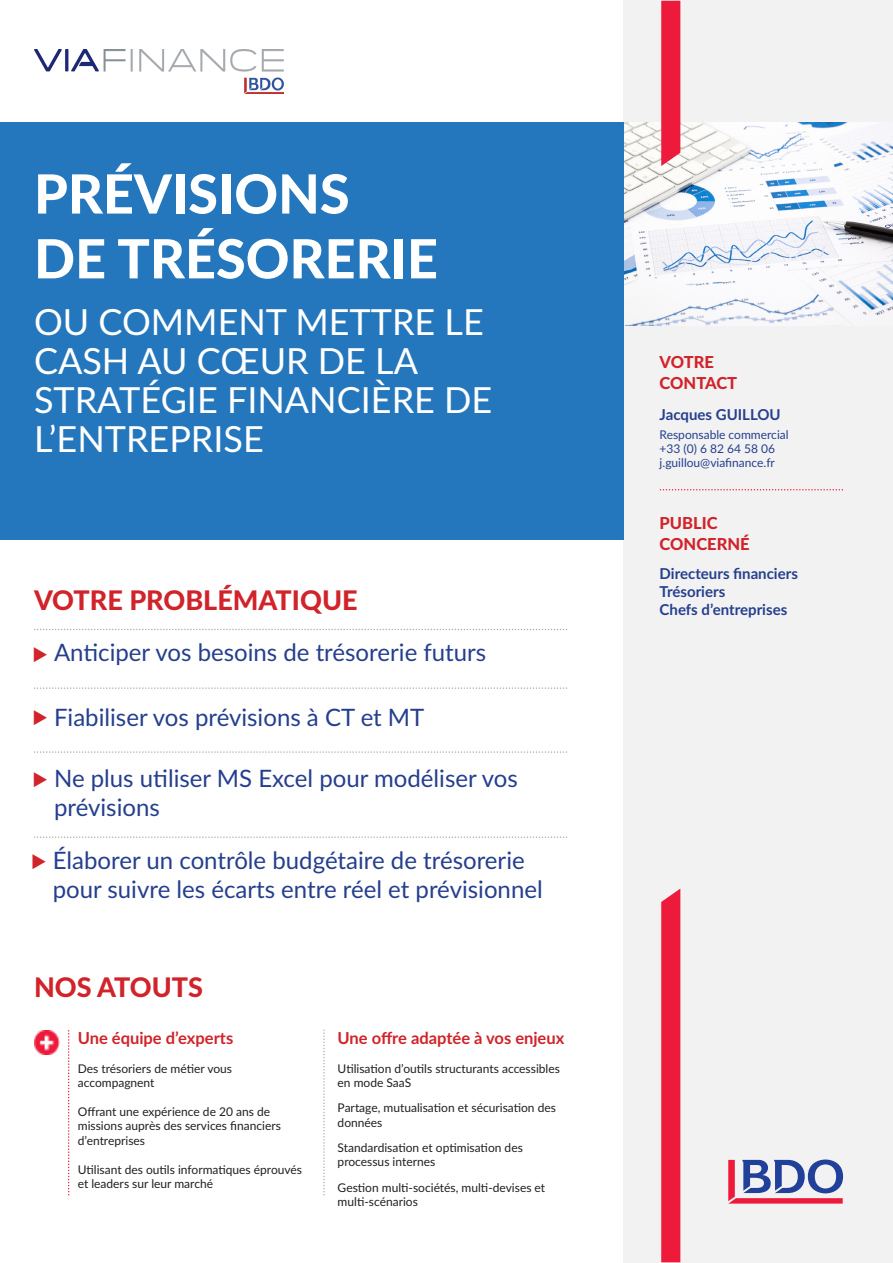
<style>
.page{position:relative;width:893px;height:1263px;background:#fff}
.page>*{position:absolute;margin:0;border:0;box-sizing:border-box;transform-origin:0 0}
.t1{font:800 54px/64.8px "Lato";color:#fff}
.t2{font:36px/39px "Lato";color:#fff}
.t3{font:800 27px "Lato";color:#d1232a}
.t4{font:24px/28.8px "Lato";color:#253f8e}
.t5{font:700 16.5px "Lato";color:#d1232a}
.t6{font:800 16.5px/21px "Lato";color:#d1232a}
.t7{font:700 15px/18px "Lato";color:#253f8e}
.t8{font:12px/14.4px "Lato";color:#231f20}
.t9{font:12px "Lato";color:#253f8e}
</style>
<div class="page">
<div style="left:623px;top:0;width:270px;height:1263px;background:#f2f2f2"></div>
<img style="left:624px;top:123px;width:269px;height:203px">
<img style="left:34px;top:50px;width:249px;height:43px">
<div style="left:661px;top:889px;width:19px;height:373px;background:#ed1a3b"></div>
<svg style="left:661px;top:1px;width:19px;height:165px;background:#ed2544"></svg>
<div style="left:0;top:123px;width:624px;height:417px;background:#2577bd"></div>
<svg style="left:728px;top:1159px;width:115px;height:44px"></svg>
<svg style="left:660px;top:489px;width:183px;height:1px"></svg>
<svg style="left:35px;top:687px;width:532px;height:2px"></svg>
<svg style="left:35px;top:751px;width:532px;height:2px"></svg>
<svg style="left:35px;top:629px;width:532px;height:1px"></svg>
<img style="left:34px;top:1031px;width:26px;height:24px">
<svg style="left:68px;top:1031px;width:1px;height:165px"></svg>
<svg style="left:323px;top:1030px;width:2px;height:166px"></svg>
<svg style="left:35px;top:836px;width:532px;height:2px"></svg>
<p class="t1" style="left:34px;top:159px;width:405px">PRÉVISIONS<br>DE TRÉSORERIE</p>
<p class="t2" style="left:34px;top:301px;width:451px">OU COMMENT METTRE LE<br>CASH AU CŒUR DE LA</p>
<p class="t2" style="left:34px;top:379px;width:460px">STRATÉGIE FINANCIÈRE DE</p>
<p class="t2" style="left:34px;top:418px;width:231px">L’ENTREPRISE</p>
<p class="t3" style="left:34px;top:580px;width:325px">VOTRE PROBLÉMATIQUE</p>
<p class="t4" style="left:54px;top:637px;width:434px">Anticiper vos besoins de trésorerie futurs</p>
<p class="t4" style="left:54px;top:701px;width:372px">Fiabiliser vos prévisions à CT et MT</p>
<p class="t4" style="left:54px;top:763px;width:465px">Ne plus utiliser MS Excel pour modéliser vos prévisions</p>
<p class="t4" style="left:53px;top:845px;width:491px">Élaborer un contrôle budgétaire de trésorerie pour suivre les écarts entre réel et prévisionnel</p>
<p class="t3" style="left:34px;top:967px;width:171px">NOS ATOUTS</p>
<p class="t5" style="left:78px;top:1026px;width:157px">Une équipe d’experts</p>
<p class="t8" style="left:78px;top:1060px;width:156px">Des trésoriers de métier vous accompagnent</p>
<p class="t8" style="left:78px;top:1104px;width:205px">Offrant une expérience de 20 ans de missions auprès des services financiers d’entreprises</p>
<p class="t8" style="left:78px;top:1161px;width:226px">Utilisant des outils informatiques éprouvés et leaders sur leur marché</p>
<p class="t5" style="left:338px;top:1026px;width:228px">Une offre adaptée à vos enjeux</p>
<p class="t8" style="left:338px;top:1060px;width:224px">Utilisation d’outils structurants accessibles en mode SaaS</p>
<p class="t8" style="left:338px;top:1100px;width:220px">Partage, mutualisation et sécurisation des données</p>
<p class="t8" style="left:338px;top:1140px;width:187px">Standardisation et optimisation des</p>
<p class="t8" style="left:338px;top:1154px;width:99px">processus internes</p>
<p class="t8" style="left:338px;top:1179px;width:209px">Gestion multi-sociétés, multi-devises et multi-scénarios</p>
<p class="t6" style="left:660px;top:350px;width:56px">VOTRE</p>
<p class="t6" style="left:660px;top:371px;width:79px">CONTACT</p>
<p class="t7" style="left:660px;top:405px;width:123px">Jacques GUILLOU</p>
<p class="t9" style="left:660px;top:426px;width:131px">Responsable commercial</p>
<p class="t9" style="left:660px;top:440px;width:117px">+33 (0) 6 82 64 58 06</p>
<p class="t9" style="left:660px;top:454px;width:117px">j.guillou@viafinance.fr</p>
<p class="t6" style="left:660px;top:512px;width:92px">PUBLIC<br>CONCERNÉ</p>
<p class="t7" style="left:660px;top:564px;width:140px">Directeurs financiers<br>Trésoriers</p>
<p class="t7" style="left:660px;top:600px;width:129px">Chefs d’entreprises</p>
</div>
